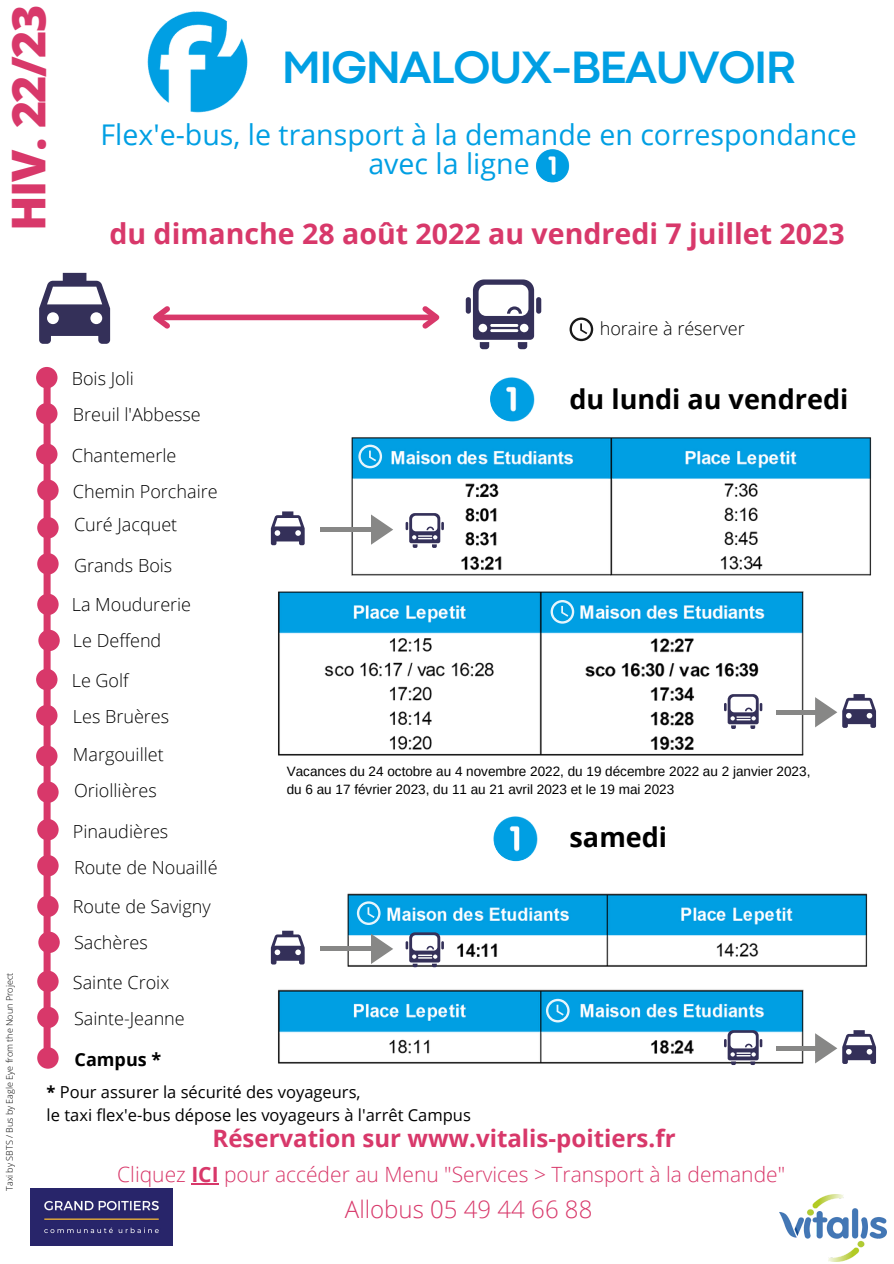
<style>
.page{position:relative;width:894px;height:1264px;background:#fff}
.page>*{position:absolute;margin:0;border:0;box-sizing:border-box;transform-origin:0 0}
.t1{font:700 47.25px "Codec Pro";letter-spacing:-.03em;color:#009fe3}
.t2{font:800 46.5px "Open Sans";letter-spacing:-.03em;color:#d8386a}
.t3{font:28.5px/28.2px "Open Sans";color:#009fe3}
.t4{font:700 28.5px "Open Sans";color:#d8386a}
.t5{font:700 27px "Open Sans";color:#000}
.t6{font:700 24px "Open Sans";color:#d8386a}
.t7{font:300 24px "Open Sans";color:#d8386a}
.t8{font:300 21px "Open Sans";color:#d8386a}
.t9{font:300 18px/36px "Open Sans";color:#000}
.t10{font:700 18px "Open Sans";color:#000}
.t11{font:16.5px/22.5px "Open Sans";color:#000}
.t12{font:13.5px/18px "Arimo";color:#000}
.t13{font:300 9px "Open Sans";color:#000}
.s1{font-weight:700}
</style>
<div class="page">
<img style="left:779px;top:1194px;width:107px;height:67px">
<img style="left:351px;top:418px;width:521px;height:158px">
<img style="left:278px;top:567px;width:549px;height:189px">
<img style="left:347px;top:893px;width:521px;height:74px">
<img style="left:278px;top:967px;width:538px;height:99px">
<svg style="left:550px;top:600px;width:24px;height:23px"></svg>
<svg style="left:357px;top:901px;width:23px;height:24px"></svg>
<svg style="left:546px;top:998px;width:23px;height:24px"></svg>
<svg style="left:569px;top:317px;width:24px;height:24px"></svg>
<svg style="left:358px;top:444px;width:24px;height:24px"></svg>
<svg style="left:39px;top:273px;width:71px;height:71px"></svg>
<div style="left:156px;top:314px;width:280px;height:6px;background:#d8386a"></div>
<svg style="left:153px;top:306px;width:22px;height:23px"></svg>
<svg style="left:417px;top:306px;width:23px;height:23px"></svg>
<svg style="left:473px;top:279px;width:61px;height:70px"></svg>
<div style="left:465px;top:297px;width:6px;height:17px;background:#343059;border-radius:3px"></div>
<div style="left:536px;top:297px;width:5px;height:17px;background:#343059;border-radius:3px"></div>
<div style="left:320px;top:527px;width:55px;height:5px;background:#878786"></div>
<svg style="left:371px;top:514px;width:22px;height:30px"></svg>
<svg style="left:271px;top:511px;width:33px;height:34px"></svg>
<svg style="left:405px;top:513px;width:39px;height:35px"></svg>
<hr style="left:776px;top:710px;width:43px;height:4px;background:#878786">
<svg style="left:814px;top:694px;width:61px;height:34px"></svg>
<svg style="left:723px;top:694px;width:39px;height:35px"></svg>
<div style="left:320px;top:946px;width:55px;height:5px;background:#878786"></div>
<svg style="left:371px;top:933px;width:22px;height:31px"></svg>
<svg style="left:271px;top:930px;width:33px;height:34px"></svg>
<svg style="left:405px;top:932px;width:39px;height:35px"></svg>
<hr style="left:776px;top:1046px;width:43px;height:4px;background:#878786">
<svg style="left:814px;top:1030px;width:61px;height:33px"></svg>
<svg style="left:723px;top:1030px;width:39px;height:35px"></svg>
<img style="left:31px;top:1188px;width:141px;height:57px">
<svg style="left:44px;top:387px;width:7px;height:661px"></svg>
<div style="left:36px;top:367px;width:21px;height:21px;background:#d8386a;border-radius:50%"></div>
<div style="left:36px;top:403px;width:21px;height:21px;background:#d8386a;border-radius:50%"></div>
<div style="left:36px;top:443px;width:21px;height:22px;background:#d8386a;border-radius:50%"></div>
<div style="left:37px;top:479px;width:22px;height:22px;background:#d8386a;border-radius:50%"></div>
<div style="left:37px;top:517px;width:22px;height:21px;background:#d8386a;border-radius:50%"></div>
<div style="left:37px;top:553px;width:22px;height:21px;background:#d8386a;border-radius:50%"></div>
<div style="left:37px;top:593px;width:22px;height:22px;background:#d8386a;border-radius:50%"></div>
<div style="left:38px;top:629px;width:22px;height:22px;background:#d8386a;border-radius:50%"></div>
<div style="left:36px;top:669px;width:21px;height:21px;background:#d8386a;border-radius:50%"></div>
<div style="left:36px;top:705px;width:21px;height:21px;background:#d8386a;border-radius:50%"></div>
<div style="left:36px;top:745px;width:21px;height:21px;background:#d8386a;border-radius:50%"></div>
<div style="left:37px;top:781px;width:22px;height:22px;background:#d8386a;border-radius:50%"></div>
<div style="left:37px;top:819px;width:22px;height:21px;background:#d8386a;border-radius:50%"></div>
<div style="left:37px;top:855px;width:22px;height:21px;background:#d8386a;border-radius:50%"></div>
<div style="left:37px;top:895px;width:22px;height:22px;background:#d8386a;border-radius:50%"></div>
<div style="left:38px;top:931px;width:22px;height:22px;background:#d8386a;border-radius:50%"></div>
<div style="left:37px;top:970px;width:22px;height:22px;background:#d8386a;border-radius:50%"></div>
<div style="left:37px;top:1006px;width:22px;height:22px;background:#d8386a;border-radius:50%"></div>
<div style="left:37px;top:1047px;width:22px;height:21px;background:#d8386a;border-radius:50%"></div>
<img style="left:147px;top:12px;width:100px;height:101px">
<img style="left:535px;top:149px;width:34px;height:34px;border-radius:50%">
<img style="left:490px;top:376px;width:45px;height:46px;border-radius:50%">
<img style="left:493px;top:815px;width:45px;height:46px;border-radius:50%">
<svg style="left:191px;top:1183px;width:27px;height:1px"></svg>
<h2 class="t2" style="left:-4px;top:231px;width:228px;rotate:-90deg">HIV. 22/23</h2>
<h1 class="t1" style="left:282px;top:51px;width:515px">MIGNALOUX-BEAUVOIR</h1>
<h3 class="t3" style="left:368px;top:120px;width:490px;text-indent:-268px">Flex'e-bus, le transport à la demande en correspondance avec la ligne</h3>
<h3 class="t4" style="left:109px;top:214px;width:736px">du dimanche 28 août 2022 au vendredi 7 juillet 2023</h3>
<p class="t9" style="left:599px;top:310px;width:146px">horaire à réserver</p>
<p class="t13" style="left:3px;top:1190px;width:219px;rotate:-90deg">Taxi by SBTS / Bus by Eagle Eye from the Noun Project</p>
<p class="t9" style="left:72px;top:360px;width:130px">Bois Joli<br>Breuil l'Abbesse</p>
<p class="t9" style="left:72px;top:437px;width:147px">Chantemerle<br>Chemin Porchaire</p>
<p class="t9" style="left:74px;top:506px;width:105px">Curé Jacquet</p>
<p class="t9" style="left:72px;top:545px;width:121px;line-height:39.2px">Grands Bois<br>La Moudurerie</p>
<p class="t9" style="left:73px;top:622px;width:90px">Le Deffend</p>
<p class="t9" style="left:72px;top:662px;width:99px;line-height:36.5px">Le Golf<br>Les Bruères<br>Margouillet<br>Oriollières</p>
<p class="t9" style="left:73px;top:812px;width:146px">Pinaudières<br>Route de Nouaillé</p>
<p class="t9" style="left:73px;top:887px;width:139px">Route de Savigny<br>Sachères</p>
<p class="t9" style="left:73px;top:964px;width:113px">Sainte Croix<br>Sainte-Jeanne</p>
<p class="t10" style="left:75px;top:1046px;width:88px">Campus *</p>
<h3 class="t5" style="left:569px;top:380px;width:280px">du lundi au vendredi</h3>
<p class="t12" style="left:286px;top:762px;width:525px">Vacances du 24 octobre au 4 novembre 2022, du 19 décembre 2022 au 2 janvier 2023, du 6 au 17 février 2023, du 11 au 21 avril 2023 et le 19 mai 2023</p>
<h3 class="t5" style="left:569px;top:818px;width:99px">samedi</h3>
<p class="t11" style="left:47px;top:1080px;width:425px"><span class="s1">*</span> Pour assurer la sécurité des voyageurs,<br>le taxi flex'e-bus dépose les voyageurs à l'arrêt Campus</p>
<h3 class="t6" style="left:212px;top:1121px;width:464px">Réservation sur www.vitalis-poitiers.fr</h3>
<p class="t8" style="left:117px;top:1159px;width:669px">Cliquez <span class="s1">ICI</span> pour accéder au Menu "Services &gt; Transport à la demande"</p>
<h3 class="t7" style="left:345px;top:1192px;width:249px">Allobus 05 49 44 66 88</h3>
</div>
